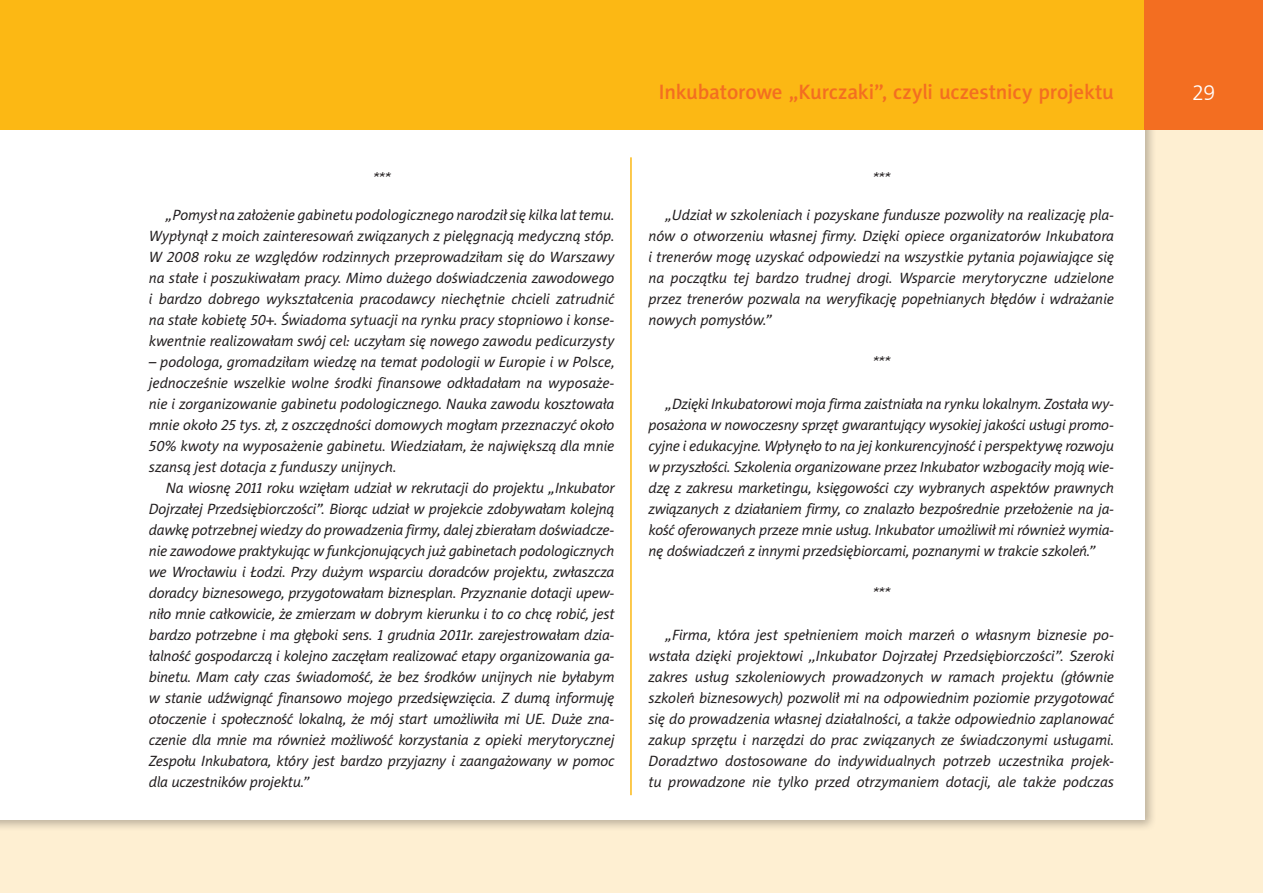
<style>
.page{position:relative;width:1263px;height:893px;background:#fff}
.page>*{position:absolute;margin:0;border:0;box-sizing:border-box;transform-origin:0 0}
.t1{font:21px "Naomi Sans EFN Medium";letter-spacing:-.01em;color:#f36e21}
.t2{font:300 21px "Frutiger CE";color:#fff}
.t3{font:italic 15px/21px "Naomi Sans EFN";letter-spacing:-.01em;color:#231f20;text-align:justify}
</style>
<div class="page">
<div style="left:0;top:129px;width:1263px;height:764px;background:#feefd2"></div>
<div style="left:0;top:93px;width:1156px;height:738px;background:#231f20;opacity:.3"></div>
<div style="left:0;top:100px;width:1144px;height:720px;background:#fff"></div>
<div style="left:0;top:0;width:1263px;height:129px;background:#fcb814"></div>
<div style="left:1144px;top:0;width:119px;height:129px;background:#f36e21"></div>
<hr style="left:630px;top:157px;width:2px;height:638px;background:#fcb814">
<p class="t3" style="left:373px;top:168px;width:19px">***</p>
<p class="t3" style="left:149px;top:205px;width:467px;text-indent:17px">„Pomysł na założenie gabinetu podologicznego narodził się kilka lat temu.<br>Wypłynął z moich zainteresowań związanych z pielęgnacją medyczną stóp.<br>W 2008 roku ze względów rodzinnych przeprowadziłam się do Warszawy na stałe i poszukiwałam pracy. Mimo dużego doświadczenia zawodowego i bardzo dobrego wykształcenia pracodawcy niechętnie chcieli zatrudnić na stałe kobietę 50+. Świadoma sytuacji na rynku pracy stopniowo i konse&shy;kwentnie realizowałam swój cel: uczyłam się nowego zawodu pedicurzysty</p>
<p class="t3" style="left:149px;top:352px;width:467px">– podologa, gromadziłam wiedzę na temat podologii w Europie i w Polsce, jednocześnie wszelkie wolne środki finansowe odkładałam na wyposaże&shy;nie i zorganizowanie gabinetu podologicznego. Nauka zawodu kosztowała mnie około 25 tys. zł, z oszczędności domowych mogłam przeznaczyć około 50% kwoty na wyposażenie gabinetu. Wiedziałam, że największą dla mnie szansą jest dotacja z funduszy unijnych.</p>
<p class="t3" style="left:149px;top:478px;width:467px;text-indent:17px">Na wiosnę 2011 roku wzięłam udział w rekrutacji do projektu „Inkubator Dojrzałej Przedsiębiorczości”. Biorąc udział w projekcie zdobywałam kolejną dawkę potrzebnej wiedzy do prowadzenia firmy, dalej zbierałam doświadcze&shy;nie zawodowe praktykując w funkcjonujących już gabinetach podologicznych we Wrocławiu i Łodzi. Przy dużym wsparciu doradców projektu, zwłaszcza doradcy biznesowego, przygotowałam biznesplan. Przyznanie dotacji upew&shy;niło mnie całkowicie, że zmierzam w dobrym kierunku i to co chcę robić, jest bardzo potrzebne i ma głęboki sens. 1 grudnia 2011r. zarejestrowałam dzia&shy;łalność gospodarczą i kolejno zaczęłam realizować etapy organizowania ga&shy;binetu. Mam cały czas świadomość, że bez środków unijnych nie byłabym w stanie udźwignąć finansowo mojego przedsięwzięcia. Z dumą informuję otoczenie i społeczność lokalną, że mój start umożliwiła mi UE. Duże zna&shy;czenie dla mnie ma również możliwość korzystania z opieki merytorycznej Zespołu Inkubatora, który jest bardzo przyjazny i zaangażowany w pomoc dla uczestników projektu.”</p>
<h1 class="t1" style="left:659px;top:80px;width:457px">Inkubatorowe „Kurczaki”, czyli uczestnicy projektu</h1>
<p class="t3" style="left:872px;top:168px;width:19px">***</p>
<p class="t3" style="left:648px;top:205px;width:467px;text-indent:17px">„Udział w szkoleniach i pozyskane fundusze pozwoliły na realizację pla&shy;nów o otworzeniu własnej firmy. Dzięki opiece organizatorów Inkubatora i trenerów mogę uzyskać odpowiedzi na wszystkie pytania pojawiające się na początku tej bardzo trudnej drogi. Wsparcie merytoryczne udzielone przez trenerów pozwala na weryfikację popełnianych błędów i wdrażanie nowych pomysłów.”</p>
<p class="t3" style="left:872px;top:352px;width:19px">***</p>
<p class="t3" style="left:648px;top:394px;width:467px;text-indent:17px">„Dzięki Inkubatorowi moja firma zaistniała na rynku lokalnym. Została wy&shy;posażona w nowoczesny sprzęt gwarantujący wysokiej jakości usługi promo&shy;cyjne i edukacyjne. Wpłynęło to na jej konkurencyjność i perspektywę rozwoju w przyszłości. Szkolenia organizowane przez Inkubator wzbogaciły moją wie&shy;dzę z zakresu marketingu, księgowości czy wybranych aspektów prawnych związanych z działaniem firmy, co znalazło bezpośrednie przełożenie na ja&shy;kość oferowanych przeze mnie usług. Inkubator umożliwił mi również wymia&shy;nę doświadczeń z innymi przedsiębiorcami, poznanymi w trakcie szkoleń.”</p>
<p class="t3" style="left:872px;top:583px;width:19px">***</p>
<p class="t3" style="left:648px;top:625px;width:467px;text-indent:17px">„Firma, która jest spełnieniem moich marzeń o własnym biznesie po&shy;wstała dzięki projektowi ,,Inkubator Dojrzałej Przedsiębiorczości”. Szeroki zakres usług szkoleniowych prowadzonych w ramach projektu (głównie szkoleń biznesowych) pozwolił mi na odpowiednim poziomie przygotować się do prowadzenia własnej działalności, a także odpowiednio zaplanować zakup sprzętu i narzędzi do prac związanych ze świadczonymi usługami.<br>Doradztwo dostosowane do indywidualnych potrzeb uczestnika projek&shy;tu prowadzone nie tylko przed otrzymaniem dotacji, ale także podczas</p>
<h1 class="t2" style="left:1192px;top:80px;width:24px">29</h1>
</div>
